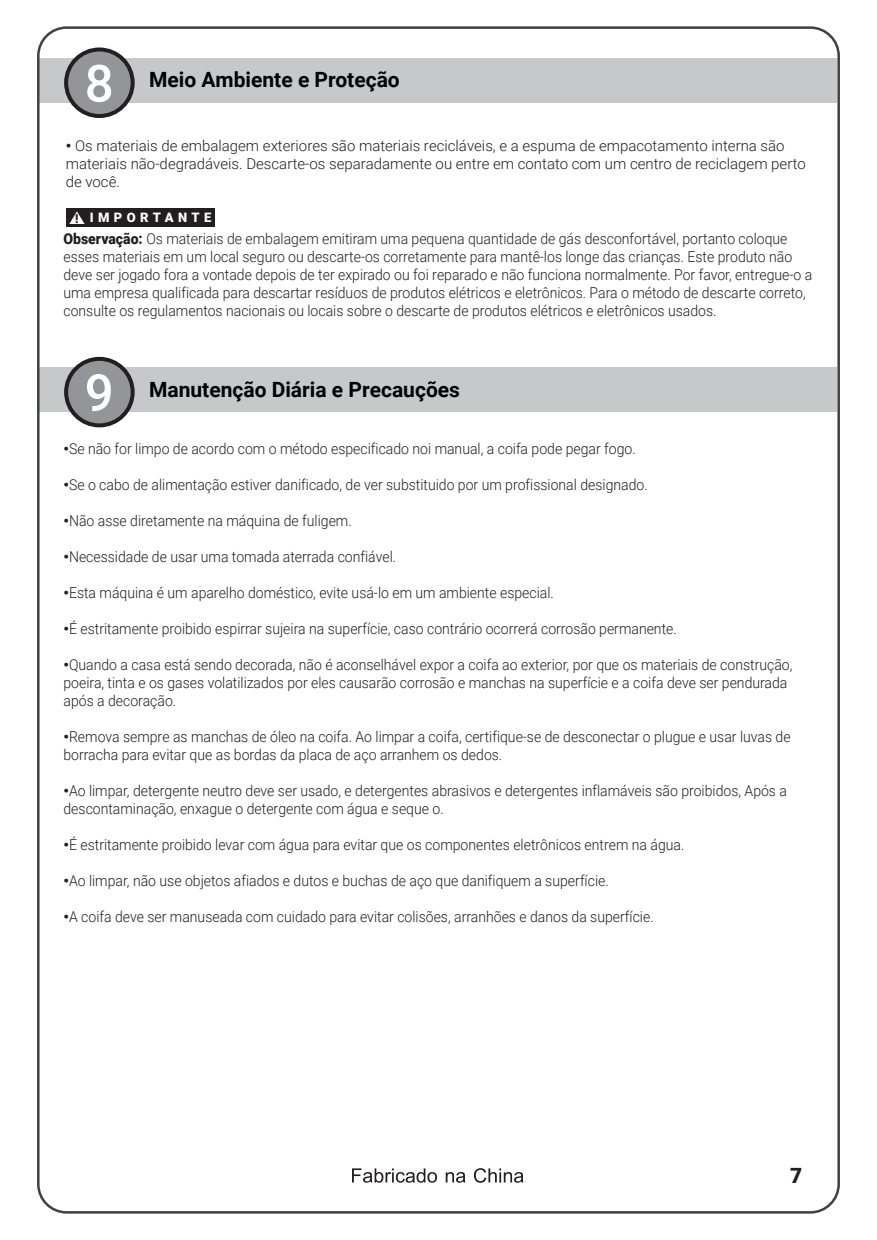
<style>
.page{position:relative;width:877px;height:1240px;background:#fff}
.page>*{position:absolute;margin:0;border:0;box-sizing:border-box;transform-origin:0 0}
.t1{font:500 51.35px "Roboto";color:#fff}
.t2{font:700 21px "Roboto";color:#000001}
.t3{font:900 21px "Roboto";color:#231f20}
.t4{font:300 15px/18px "Roboto";color:#231f20;scale:.94 1}
.t5{font:300 15px/18px "Roboto";color:#231f20}
.t6{font:900 13.05px "Roboto";letter-spacing:.34em;color:#fff}
.s1{font-weight:900}
</style>
<div class="page">
<div style="left:38px;top:58px;width:798px;height:45px;background:#c7c8ca"></div>
<div style="left:66px;top:49px;width:66px;height:67px;background:#939598;border-radius:50%"></div>
<div style="left:64px;top:47px;width:71px;height:71px;border:4px solid #231f20;border-radius:50%"></div>
<div style="left:38px;top:367px;width:798px;height:45px;background:#c7c8ca"></div>
<div style="left:66px;top:359px;width:66px;height:66px;background:#939598;border-radius:50%"></div>
<div style="left:64px;top:357px;width:71px;height:70px;border:4px solid #231f20;border-radius:50%"></div>
<svg style="left:352px;top:1168px;width:171px;height:15px"></svg>
<div style="left:66px;top:208px;width:149px;height:19px;background:#231f20"></div>
<svg style="left:69px;top:211px;width:16px;height:13px"></svg>
<h1 class="t1" style="left:85px;top:54px;width:31px">8</h1>
<h2 class="t2" style="left:149px;top:71px;width:252px">Meio Ambiente e Proteção</h2>
<p class="t5" style="left:66px;top:138px;width:742px"><span class="s1">ï</span> Os materiais de embalagem exteriores são materiais recicláveis, e a espuma de empacotamento interna são materiais não-degradáveis. Descarte-os separadamente ou entre em contato com um centro de reciclagem perto de você.</p>
<p class="t6" style="left:75px;top:212px;width:138px"><sub>!</sub> IMPORTANTE</p>
<p class="t4" style="left:64px;top:231px;width:798px"><span class="s1">Observação:</span> Os materiais de embalagem emitiram uma pequena quantidade de gás desconfortável, portanto coloque esses materiais em um local seguro ou descarte-os corretamente para mantê-los longe das crianças. Este produto não deve ser jogado fora a vontade depois de ter expirado ou foi reparado e não funciona normalmente. Por favor, entregue-o a uma empresa qualificada para descartar resíduos de produtos elétricos e eletrônicos. Para o método de descarte correto, consulte os regulamentos nacionais ou locais sobre o descarte de produtos elétricos e eletrônicos usados.</p>
<h1 class="t1" style="left:85px;top:363px;width:31px">9</h1>
<h2 class="t2" style="left:149px;top:381px;width:312px">Manutenção Diária e Precauções</h2>
<p class="t4" style="left:64px;top:441px;width:610px"><span class="s1">ï</span>Se não for limpo de acordo com o método especificado noi manual, a coifa pode pegar fogo.</p>
<p class="t4" style="left:64px;top:477px;width:623px"><span class="s1">ï</span>Se o cabo de alimentação estiver danificado, de ver substituido por um profissional designado.</p>
<p class="t4" style="left:64px;top:513px;width:308px"><span class="s1">ï</span>Não asse diretamente na máquina de fuligem.</p>
<p class="t4" style="left:64px;top:549px;width:356px"><span class="s1">ï</span>Necessidade de usar uma tomada aterrada confiável.</p>
<p class="t4" style="left:64px;top:585px;width:523px"><span class="s1">ï</span>Esta máquina é um aparelho doméstico, evite usá-lo em um ambiente especial.</p>
<p class="t4" style="left:64px;top:621px;width:654px"><span class="s1">ï</span>É estritamente proibido espirrar sujeira na superfície, caso contrário ocorrerá corrosão permanente.</p>
<p class="t4" style="left:64px;top:657px;width:777px"><span class="s1">ï</span>Quando a casa está sendo decorada, não é aconselhável expor a coifa ao exterior, por que os materiais de construção, poeira, tinta e os gases volatilizados por eles causarão corrosão e manchas na superfície e a coifa deve ser pendurada após a decoração.</p>
<p class="t4" style="left:64px;top:729px;width:775px"><span class="s1">ï</span>Remova sempre as manchas de óleo na coifa. Ao limpar a coifa, certifique-se de desconectar o plugue e usar luvas de borracha para evitar que as bordas da placa de aço arranhem os dedos.</p>
<p class="t4" style="left:64px;top:783px;width:771px"><span class="s1">ï</span>Ao limpar, detergente neutro deve ser usado, e detergentes abrasivos e detergentes inflamáveis são proibidos, Após a descontaminação, enxague o detergente com água e seque o.</p>
<p class="t4" style="left:64px;top:837px;width:662px"><span class="s1">ï</span>É estritamente proibido levar com água para evitar que os componentes eletrônicos entrem na água.</p>
<p class="t4" style="left:64px;top:873px;width:582px"><span class="s1">ï</span>Ao limpar, não use objetos afiados e dutos e buchas de aço que danifiquem a superfície.</p>
<p class="t4" style="left:64px;top:909px;width:629px"><span class="s1">ï</span>A coifa deve ser manuseada com cuidado para evitar colisões, arranhões e danos da superfície.</p>
<h2 class="t3" style="left:790px;top:1167px;width:14px">7</h2>
</div>
